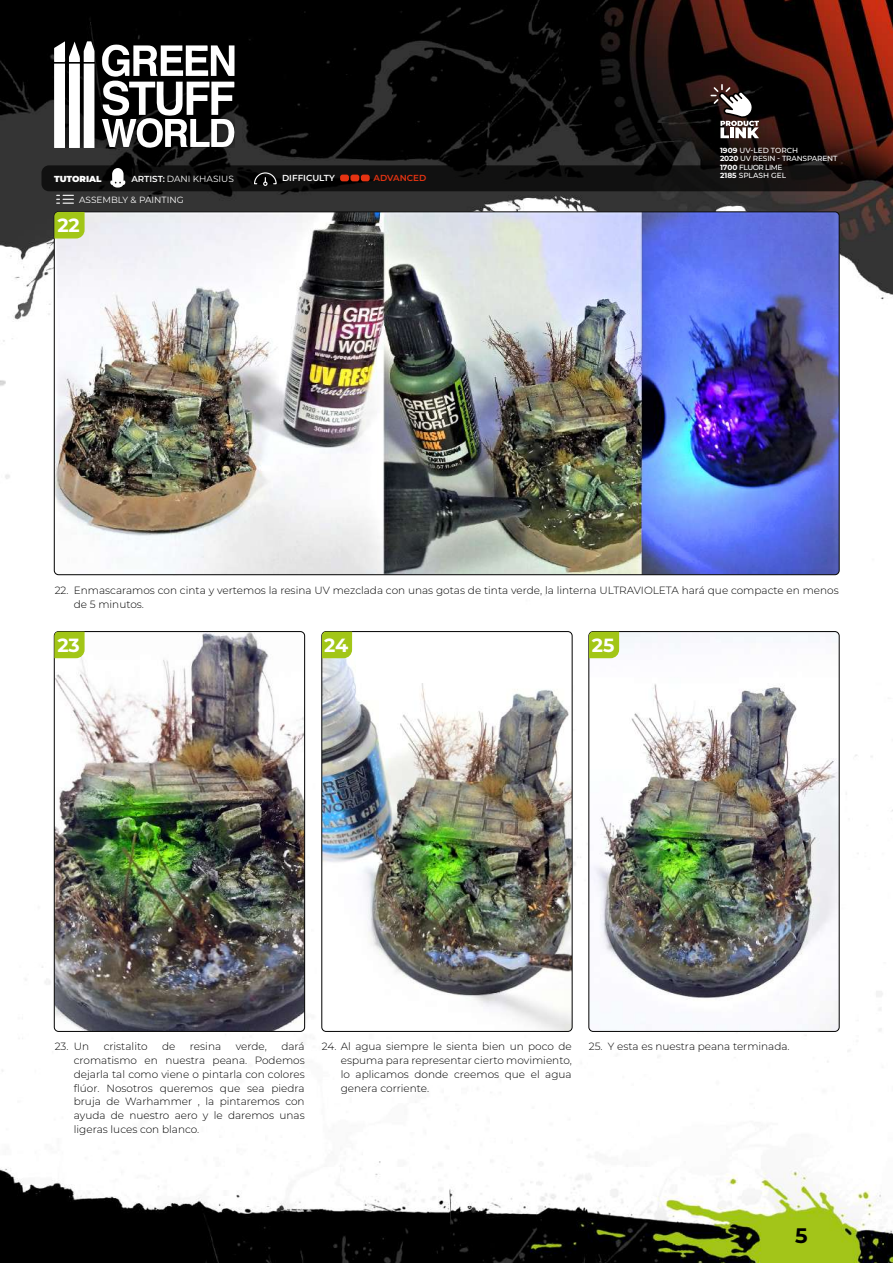
<style>
.page{position:relative;width:893px;height:1263px;background:#fff}
.page>*{position:absolute;margin:0;border:0;box-sizing:border-box;transform-origin:0 0}
.t1{font:700 21px "Montserrat";color:#000}
.t2{font:700 19.05px "Montserrat";color:#fff}
.t3{font:300 10.5px/13.8px "Montserrat";color:#000;text-align:justify}
.t4{font:9px "Montserrat";color:#fff}
.t5{font:600 8.7px "Montserrat";color:#fff}
.t6{font:900 8.7px "Montserrat";color:#fff}
.t7{font:600 8.7px "Montserrat";color:#e63312}
.t8{font:500 7.35px/8.6px "Montserrat";letter-spacing:-.02em;color:#fff}
.s1{font-weight:600;font-size:8.7px}
.s2{font-weight:700}
</style>
<div class="page">
<img style="left:0;top:0;width:893px;height:1023px">
<img style="left:0;top:1023px;width:893px;height:240px">
<img style="left:94px;top:41px;width:140px;height:107px">
<svg style="left:54px;top:41px;width:40px;height:107px"></svg>
<svg style="left:102px;top:45px;width:132px;height:103px"></svg>
<svg style="left:41px;top:165px;width:810px;height:26px;background:#0f0f0e"></svg>
<svg style="left:110px;top:168px;width:15px;height:20px"></svg>
<svg style="left:57px;top:195px;width:16px;height:9px"></svg>
<div style="left:340px;top:175px;width:9px;height:6px;background:#e63312;border-radius:2px"></div>
<div style="left:350px;top:175px;width:9px;height:6px;background:#e63312;border-radius:2px"></div>
<div style="left:361px;top:175px;width:9px;height:6px;background:#e63312;border-radius:2px"></div>
<svg style="left:254px;top:172px;width:23px;height:14px"></svg>
<img style="left:54px;top:212px;width:785px;height:363px">
<img style="left:54px;top:632px;width:251px;height:399px">
<div style="left:54px;top:631px;width:251px;height:400px;border:1px solid #000;border-radius:4px"></div>
<img style="left:322px;top:632px;width:250px;height:399px">
<div style="left:322px;top:631px;width:250px;height:400px;border:1px solid #000;border-radius:4px"></div>
<img style="left:589px;top:632px;width:250px;height:399px">
<div style="left:589px;top:631px;width:250px;height:400px;border:1px solid #000;border-radius:4px"></div>
<svg style="left:54px;top:212px;width:31px;height:26px"></svg>
<svg style="left:54px;top:632px;width:31px;height:26px"></svg>
<svg style="left:322px;top:632px;width:30px;height:26px"></svg>
<svg style="left:589px;top:632px;width:30px;height:26px"></svg>
<svg style="left:710px;top:84px;width:49px;height:54px"></svg>
<p class="t6" style="left:54px;top:172px;width:49px">TUTORIAL</p>
<p class="t4" style="left:131px;top:173px;width:104px"><span class="s1">ARTIST:</span> DANI KHASIUS</p>
<p class="t5" style="left:282px;top:172px;width:54px">DIFFICULTY</p>
<p class="t7" style="left:373px;top:172px;width:54px">ADVANCED</p>
<h2 class="t2" style="left:57px;top:212px;width:24px">22</h2>
<p class="t4" style="left:79px;top:193px;width:106px">ASSEMBLY &amp; PAINTING</p>
<p class="t8" style="left:720px;top:146px;width:119px"><span class="s2">1909</span> UV-LED TORCH<br><span class="s2">2020</span> UV RESIN - TRANSPARENT<br><span class="s2">1700</span> FLUOR LIME<br><span class="s2">2185</span> SPLASH GEL</p>
<p class="t3" style="left:74px;top:583px;width:766px;text-indent:-19px">22. Enmascaramos con cinta y vertemos la resina UV mezclada con unas gotas de tinta verde, la linterna ULTRAVIOLETA hará que compacte en menos de 5 minutos.</p>
<h2 class="t2" style="left:57px;top:631px;width:24px">23</h2>
<h2 class="t2" style="left:324px;top:631px;width:26px">24</h2>
<h2 class="t2" style="left:592px;top:631px;width:24px">25</h2>
<p class="t3" style="left:55px;top:1039px;width:36px">23. Un</p>
<p class="t3" style="left:104px;top:1039px;width:45px">cristalito</p>
<p class="t3" style="left:162px;top:1039px;width:15px">de</p>
<p class="t3" style="left:190px;top:1039px;width:33px">resina</p>
<p class="t3" style="left:236px;top:1039px;width:33px">verde,</p>
<p class="t3" style="left:74px;top:1039px;width:232px;text-indent:208px">dará cromatismo en nuestra peana. Podemos dejarla tal como viene o pintarla con colores flúor. Nosotros queremos que sea piedra bruja de Warhammer , la pintaremos con ayuda de nuestro aero y le daremos unas ligeras luces con blanco.</p>
<p class="t3" style="left:341px;top:1039px;width:232px;text-indent:-19px">24. Al agua siempre le sienta bien un poco de espuma para representar cierto movimiento, lo aplicamos donde creemos que el agua genera corriente.</p>
<p class="t3" style="left:589px;top:1039px;width:202px">25. Y esta es nuestra peana terminada.</p>
<h1 class="t1" style="left:795px;top:1220px;width:14px">5</h1>
</div>
